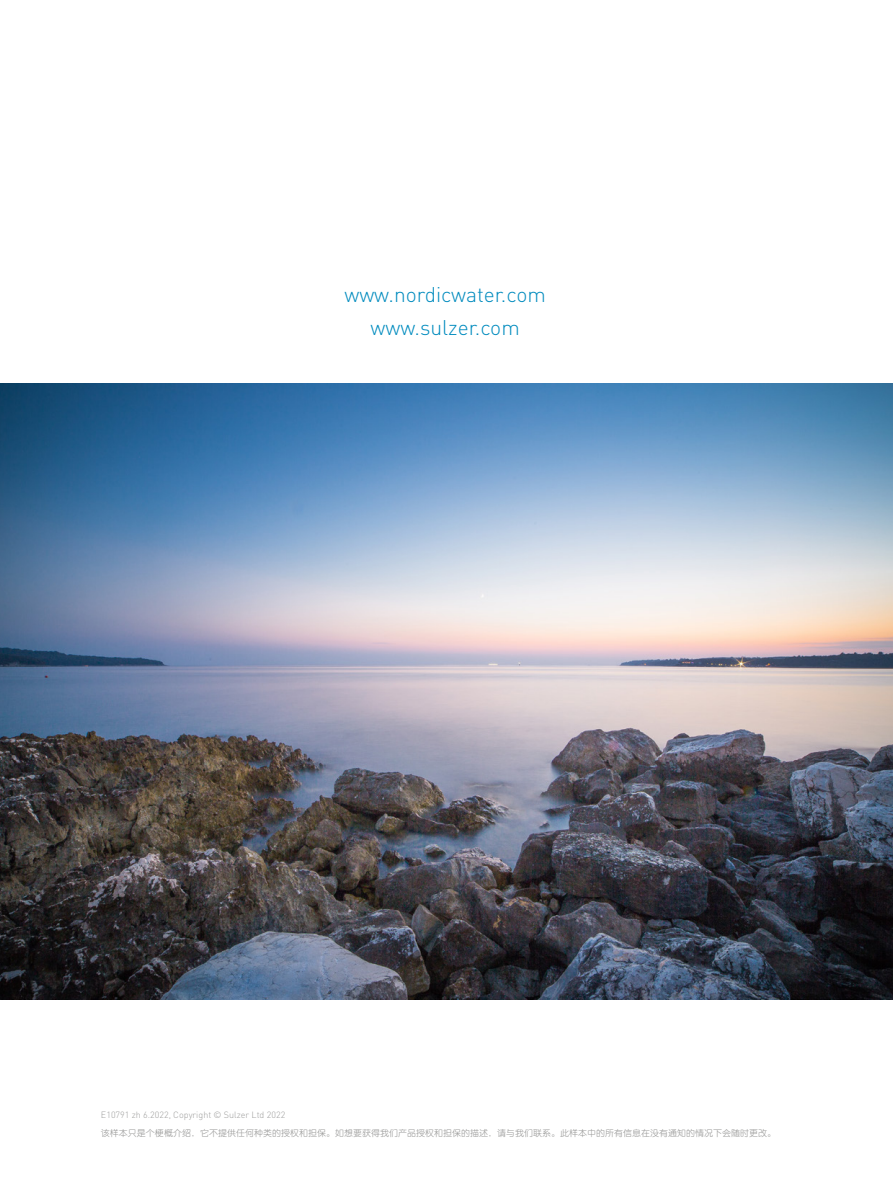
<style>
.page{position:relative;width:893px;height:1191px;background:#fff}
.page>*{position:absolute;margin:0;border:0;box-sizing:border-box;transform-origin:0 0}
.www{font:300 21px "DIN Pro";color:#008bbe}
.Disclaimer{font:9px "Tensentype Jia Li Xi Yuan GB18030";color:#9d9d9c}
.Disclaimer-2{font:300 9px "DIN Pro";color:#9d9d9c}
</style>
<div class="page">
<img style="left:0;top:383px;width:893px;height:616px">
<p class="www" style="left:344px;top:280px;width:203px">www.nordicwater.com</p>
<p class="www" style="left:370px;top:313px;width:151px">www.sulzer.com</p>
<p class="Disclaimer-2" style="left:101px;top:1109px;width:186px">E10791 zh 6.2022, Copyright © Sulzer Ltd 2022</p>
<p class="Disclaimer" style="left:101px;top:1127px;width:677px">该样本只是个梗概介绍，它不提供任何种类的授权和担保。如想要获得我们产品授权和担保的描述，请与我们联系。此样本中的所有信息在没有通知的情况下会随时更改。</p>
</div>
